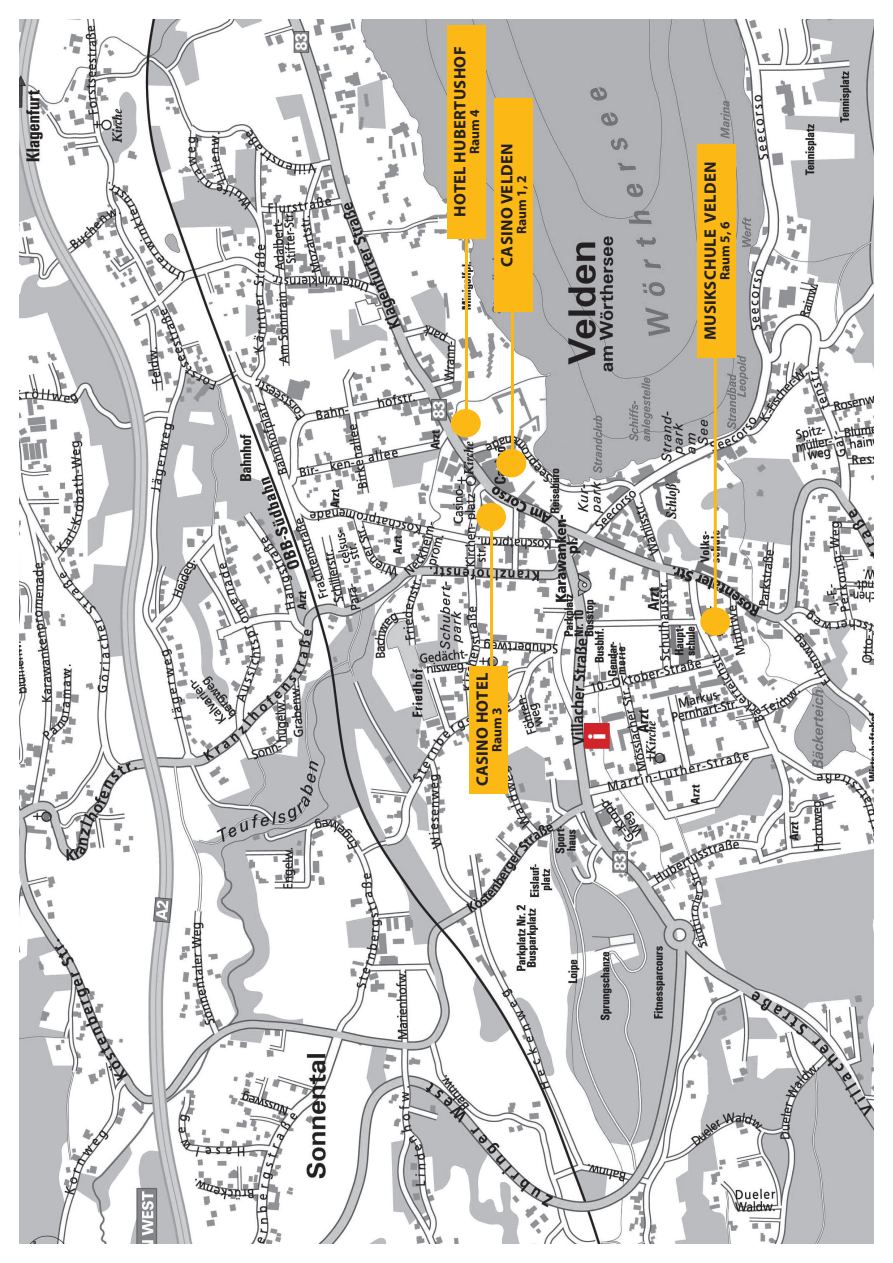
<style>
.page{position:relative;width:893px;height:1263px;background:#fff}
.page>*{position:absolute;margin:0;border:0;box-sizing:border-box;transform-origin:0 0}
.t1{font:900 24px "Myriad Pro";color:#fff}
.t2{font:700 16.5px "Myriad Pro";letter-spacing:.02em;color:#231f20}
.t3{font:700 13.5px "Myriad Pro";color:#231f20}
</style>
<div class="page">
<img style="left:19px;top:20px;width:855px;height:1223px">
<div style="left:700px;top:607px;width:30px;height:29px;background:#fcb814;border-radius:50%"></div>
<hr style="left:714px;top:255px;width:3px;height:356px;background:#fcb814">
<div style="left:496px;top:449px;width:30px;height:28px;background:#fcb814;border-radius:50%"></div>
<div style="left:451px;top:409px;width:30px;height:28px;background:#fcb814;border-radius:50%"></div>
<hr style="left:465px;top:31px;width:3px;height:406px;background:#fcb814">
<div style="left:476px;top:503px;width:30px;height:28px;background:#fcb814;border-radius:50%"></div>
<hr style="left:490px;top:517px;width:3px;height:252px;background:#fcb814">
<div style="left:585px;top:724px;width:24px;height:24px;background:#d1232a"></div>
<div style="left:584px;top:723px;width:26px;height:26px;border:2px solid #d1232a"></div>
<div style="left:469px;top:666px;width:39px;height:127px;background:#fcb814"></div>
<hr style="left:511px;top:105px;width:3px;height:367px;background:#fcb814">
<div style="left:447px;top:25px;width:38px;height:213px;background:#fcb814"></div>
<div style="left:494px;top:98px;width:38px;height:214px;background:#fcb814"></div>
<div style="left:697px;top:144px;width:38px;height:213px;background:#fcb814"></div>
<p class="t2" style="left:449px;top:217px;width:172px;rotate:-90deg">HOTEL HUBERTUSHOF</p>
<p class="t3" style="left:466px;top:154px;width:47px;rotate:-90deg">Raum 4</p>
<p class="t2" style="left:496px;top:267px;width:125px;rotate:-90deg">CASINO VELDEN</p>
<p class="t3" style="left:513px;top:234px;width:60px;rotate:-90deg">Raum 1, 2</p>
<p class="t2" style="left:699px;top:340px;width:180px;rotate:-90deg">MUSIKSCHULE VELDEN</p>
<p class="t3" style="left:716px;top:280px;width:60px;rotate:-90deg">Raum 5, 6</p>
<p class="t2" style="left:472px;top:786px;width:115px;rotate:-90deg">CASINO HOTEL</p>
<p class="t3" style="left:488px;top:752px;width:47px;rotate:-90deg">Raum 3</p>
<h1 class="t1" style="left:584px;top:740px;width:9px;rotate:-90deg">i</h1>
</div>
